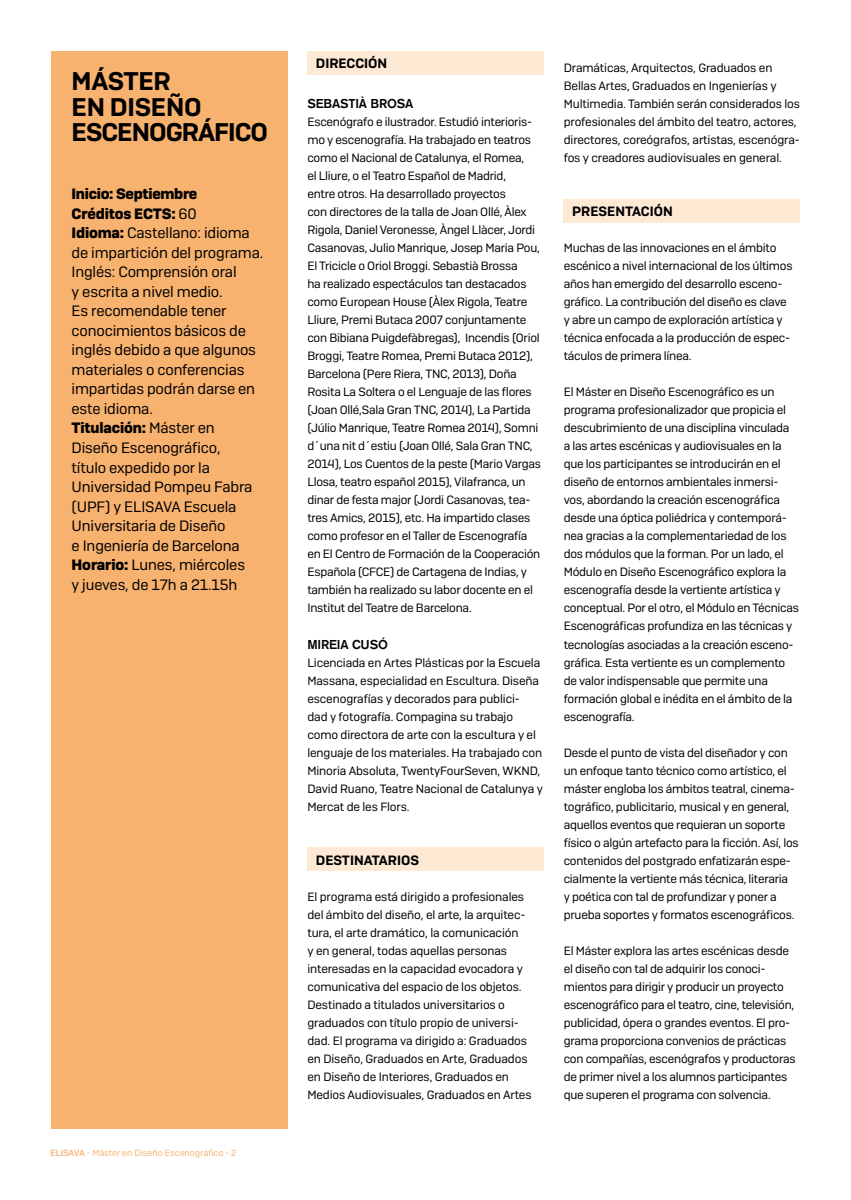
<style>
.page{position:relative;width:851px;height:1200px;background:#fff}
.page>*{position:absolute;margin:0;border:0;box-sizing:border-box;transform-origin:0 0}
.t1{font:600 25.5px/25.5px "Camber";letter-spacing:-.035em;color:#000}
.t2{font:15px/19.5px "Camber";letter-spacing:-.01em;color:#000}
.t3{font:600 13.5px "Camber";color:#000}
.t4{font:500 12.75px "Akzidenz Grotesk BQ";letter-spacing:-.015em;color:#000}
.t5{font:12px/18px "Camber";letter-spacing:-.02em;color:#000}
.t6{font:9px "Camber";color:#f8b26f}
.s1{font-weight:700}
.s2{font-weight:500}
</style>
<div class="page">
<div style="left:307px;top:51px;width:236px;height:23px;background:#fee9d5"></div>
<div style="left:307px;top:847px;width:236px;height:23px;background:#fee9d5"></div>
<div style="left:51px;top:51px;width:236px;height:1077px;background:#f8b26f"></div>
<div style="left:563px;top:199px;width:236px;height:23px;background:#fee9d5"></div>
<h1 class="t1" style="left:72px;top:68px;width:198px">MÁSTER<br>EN DISEÑO<br>ESCENOGRÁFICO</h1>
<p class="t2" style="left:72px;top:184px;width:193px"><span class="s1">Inicio: Septiembre<br>Créditos ECTS:</span> 60<br><span class="s1">Idioma:</span> Castellano: idioma de impartición del programa.<br>Inglés: Comprensión oral<br>y escrita a nivel medio.<br>Es recomendable tener conocimientos básicos de inglés debido a que algunos materiales o conferencias impartidas podrán darse en este idioma.<br><span class="s1">Titulación:</span> Máster en<br>Diseño Escenográfico,<br>título expedido por la<br>Universidad Pompeu Fabra (UPF) y ELISAVA Escuela<br>Universitaria de Diseño<br>e Ingeniería de Barcelona<br><span class="s1">Horario:</span> Lunes, miércoles<br>y jueves, de 17h a 21.15h</p>
<p class="t6" style="left:50px;top:1146px;width:188px"><span class="s2">ELISAVA</span> - Máster en Diseño Escenográfico - 2</p>
<p class="t3" style="left:316px;top:55px;width:73px">DIRECCIÓN</p>
<p class="t4" style="left:307px;top:96px;width:107px">SEBASTIÀ BROSA</p>
<p class="t5" style="left:307px;top:113px;width:235px">Escenógrafo e ilustrador. Estudió interioris&shy;mo y escenografía. Ha trabajado en teatros como el Nacional de Catalunya, el Romea,<br>el Lliure, o el Teatro Español de Madrid,<br>entre otros. Ha desarrollado proyectos<br>con directores de la talla de Joan Ollé, Àlex Rigola, Daniel Veronesse, Àngel Llàcer, Jordi Casanovas, Julio Manrique, Josep Maria Pou, El Tricicle o Oriol Broggi. Sebastià Brossa<br>ha realizado espectáculos tan destacados como European House (Àlex Rigola, Teatre Lliure, Premi Butaca 2007 conjuntamente con Bibiana Puigdefàbregas), Incendis (Oriol Broggi, Teatre Romea, Premi Butaca 2012), Barcelona (Pere Riera, TNC, 2013), Doña Rosita La Soltera o el Lenguaje de las flores (Joan Ollé,Sala Gran TNC, 2014), La Partida (Júlio Manrique, Teatre Romea 2014), Somni d´una nit d´estiu (Joan Ollé, Sala Gran TNC, 2014), Los Cuentos de la peste (Mario Vargas Llosa, teatro español 2015), Vilafranca, un dinar de festa major (Jordi Casanovas, tea&shy;tres Amics, 2015), etc. Ha impartido clases como profesor en el Taller de Escenografía en El Centro de Formación de la Cooperación Española (CFCE) de Cartagena de Indias, y también ha realizado su labor docente en el Institut del Teatre de Barcelona.</p>
<p class="t4" style="left:307px;top:636px;width:82px">MIREIA CUSÓ</p>
<p class="t5" style="left:307px;top:653px;width:237px">Licenciada en Artes Plásticas por la Escuela Massana, especialidad en Escultura. Diseña escenografías y decorados para publici&shy;dad y fotografía. Compagina su trabajo como directora de arte con la escultura y el lenguaje de los materiales. Ha trabajado con Minoria Absoluta, TwentyFourSeven, WKND, David Ruano, Teatre Nacional de Catalunya y Mercat de les Flors.</p>
<p class="t3" style="left:316px;top:851px;width:105px">DESTINATARIOS</p>
<p class="t5" style="left:307px;top:887px;width:226px">El programa está dirigido a profesionales del ámbito del diseño, el arte, la arquitec&shy;tura, el arte dramático, la comunicación<br>y en general, todas aquellas personas interesadas en la capacidad evocadora y comunicativa del espacio de los objetos.<br>Destinado a titulados universitarios o graduados con título propio de universi&shy;dad. El programa va dirigido a: Graduados en Diseño, Graduados en Arte, Graduados en Diseño de Interiores, Graduados en Medios Audiovisuales, Graduados en Artes</p>
<p class="t5" style="left:563px;top:59px;width:238px">Dramáticas, Arquitectos, Graduados en Bellas Artes, Graduados en Ingenierías y Multimedia. También serán considerados los profesionales del ámbito del teatro, actores, directores, coreógrafos, artistas, escenógra&shy;fos y creadores audiovisuales en general.</p>
<p class="t3" style="left:572px;top:203px;width:102px">PRESENTACIÓN</p>
<p class="t5" style="left:563px;top:239px;width:230px">Muchas de las innovaciones en el ámbito escénico a nivel internacional de los últimos años han emergido del desarrollo esceno&shy;gráfico. La contribución del diseño es clave y abre un campo de exploración artística y técnica enfocada a la producción de espec&shy;táculos de primera línea.</p>
<p class="t5" style="left:563px;top:383px;width:237px">El Máster en Diseño Escenográfico es un programa profesionalizador que propicia el descubrimiento de una disciplina vinculada a las artes escénicas y audiovisuales en la que los participantes se introducirán en el diseño de entornos ambientales inmersi&shy;vos, abordando la creación escenográfica desde una óptica poliédrica y contemporá&shy;nea gracias a la complementariedad de los dos módulos que la forman. Por un lado, el Módulo en Diseño Escenográfico explora la escenografía desde la vertiente artística y conceptual. Por el otro, el Módulo en Técnicas Escenográficas profundiza en las técnicas y tecnologías asociadas a la creación esceno&shy;gráfica. Esta vertiente es un complemento de valor indispensable que permite una formación global e inédita en el ámbito de la escenografía.</p>
<p class="t5" style="left:563px;top:743px;width:236px">Desde el punto de vista del diseñador y con un enfoque tanto técnico como artístico, el máster engloba los ámbitos teatral, cinema&shy;tográfico, publicitario, musical y en general, aquellos eventos que requieran un soporte físico o algún artefacto para la ficción. Así, los contenidos del postgrado enfatizarán espe&shy;cialmente la vertiente más técnica, literaria<br>y poética con tal de profundizar y poner a prueba soportes y formatos escenográficos.</p>
<p class="t5" style="left:563px;top:941px;width:233px">El Máster explora las artes escénicas desde el diseño con tal de adquirir los conoci&shy;mientos para dirigir y producir un proyecto escenográfico para el teatro, cine, televisión, publicidad, ópera o grandes eventos. El pro&shy;grama proporciona convenios de prácticas con compañías, escenógrafos y productoras de primer nivel a los alumnos participantes que superen el programa con solvencia.</p>
</div>
